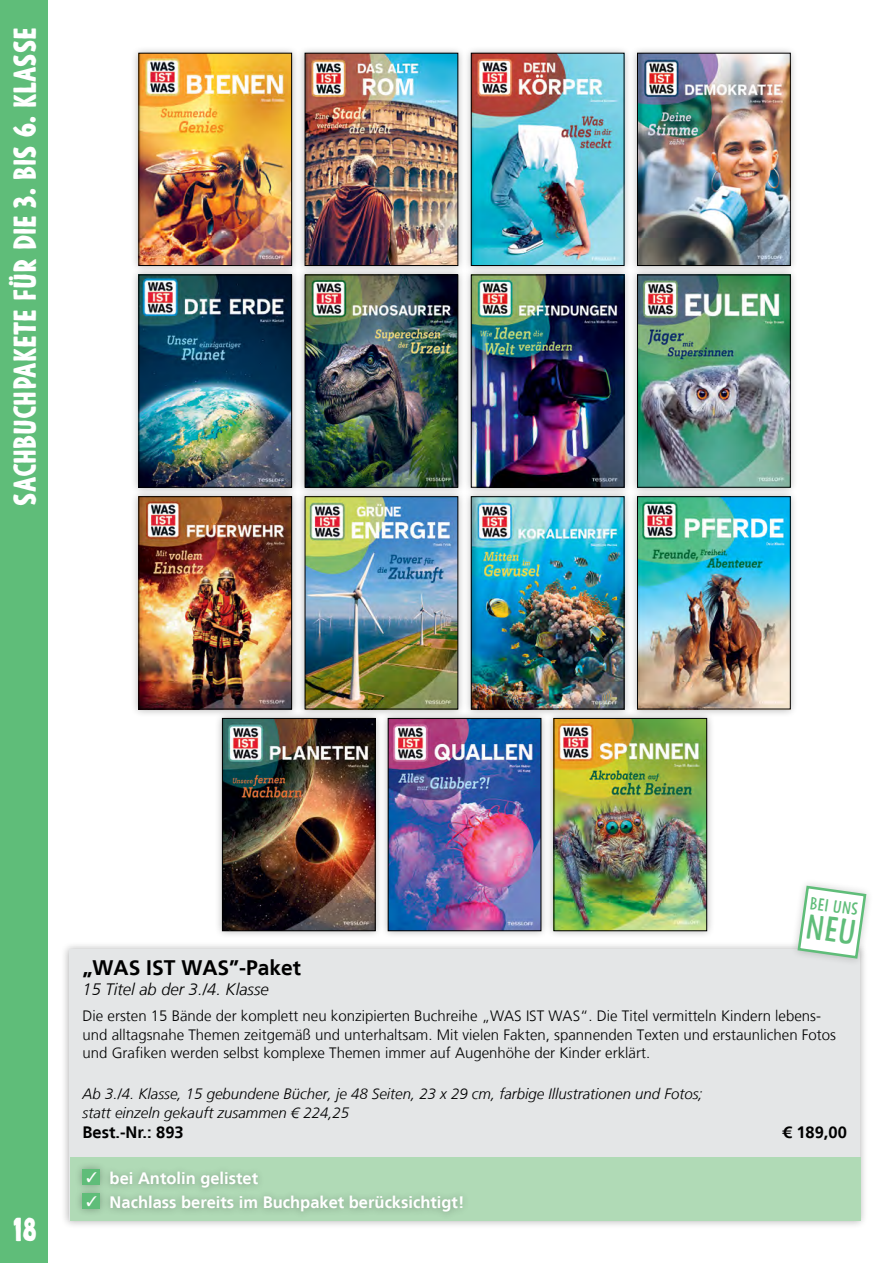
<style>
.page{position:relative;width:893px;height:1263px;background:#fff}
.page>*{position:absolute;margin:0;border:0;box-sizing:border-box;transform-origin:0 0}
.t1{font:900 31.5px "Argone";color:#fff}
.t2{font:900 30px "Argone";color:#fff}
.KS_Titel{font:700 21px "Frutiger LT";color:#000}
.KS_Zusätze{font:700 16.5px "Frutiger LT";color:#fff}
.KS_Titelzusatz{font:italic 300 16.5px "Frutiger LT";color:#000}
.KS_Bibliografie{font:700 16.5px "Frutiger LT";color:#000}
.t3{font:16.5px "Argone";color:#5fbd79}
.KS_Fließtext{font:300 15px/18px "Frutiger LT";color:#000}
.KS_Bibliografie-2{font:italic 300 15px "Frutiger LT";color:#000}
</style>
<div class="page">
<div style="left:0;top:0;width:48px;height:1263px;background:#5fbd79"></div>
<div style="left:61px;top:941px;width:807px;height:287px;background:#000;opacity:.3"></div>
<div style="left:69px;top:949px;width:791px;height:271px;background:#e4e6e7"></div>
<div style="left:70px;top:1157px;width:791px;height:64px;background:#b0dab6"></div>
<div style="left:75px;top:1161px;width:396px;height:59px;background:#000;opacity:.3"></div>
<div style="left:83px;top:1169px;width:17px;height:15px;background:#5fbd79"></div>
<div style="left:83px;top:1193px;width:17px;height:15px;background:#5fbd79"></div>
<div style="left:790px;top:878px;width:84px;height:88px;background:#000;opacity:.2"></div>
<div style="left:463px;top:45px;width:169px;height:229px;background:#000;opacity:.3"></div>
<img style="left:473px;top:55px;width:149px;height:209px">
<div style="left:471px;top:53px;width:153px;height:213px;border:1px solid #000"></div>
<div style="left:629px;top:267px;width:170px;height:228px;background:#000;opacity:.3"></div>
<img style="left:639px;top:277px;width:149px;height:208px">
<div style="left:637px;top:275px;width:153px;height:212px;border:1px solid #000"></div>
<div style="left:130px;top:267px;width:170px;height:228px;background:#000;opacity:.3"></div>
<img style="left:141px;top:277px;width:149px;height:208px">
<div style="left:139px;top:275px;width:153px;height:212px;border:1px solid #000"></div>
<div style="left:629px;top:45px;width:170px;height:229px;background:#000;opacity:.3"></div>
<img style="left:639px;top:55px;width:149px;height:209px">
<div style="left:637px;top:53px;width:153px;height:213px;border:1px solid #000"></div>
<div style="left:130px;top:45px;width:170px;height:229px;background:#000;opacity:.3"></div>
<img style="left:141px;top:55px;width:149px;height:209px">
<div style="left:139px;top:53px;width:153px;height:213px;border:1px solid #000"></div>
<div style="left:297px;top:267px;width:169px;height:228px;background:#000;opacity:.3"></div>
<img style="left:307px;top:277px;width:149px;height:208px">
<div style="left:305px;top:275px;width:153px;height:212px;border:1px solid #000"></div>
<div style="left:463px;top:267px;width:169px;height:228px;background:#000;opacity:.3"></div>
<img style="left:473px;top:277px;width:149px;height:208px">
<div style="left:471px;top:275px;width:153px;height:212px;border:1px solid #000"></div>
<div style="left:297px;top:488px;width:169px;height:229px;background:#000;opacity:.3"></div>
<img style="left:307px;top:498px;width:149px;height:209px">
<div style="left:305px;top:496px;width:153px;height:213px;border:1px solid #000"></div>
<div style="left:130px;top:488px;width:170px;height:229px;background:#000;opacity:.3"></div>
<img style="left:141px;top:498px;width:149px;height:209px">
<div style="left:139px;top:496px;width:153px;height:213px;border:1px solid #000"></div>
<div style="left:463px;top:488px;width:169px;height:229px;background:#000;opacity:.3"></div>
<img style="left:473px;top:498px;width:149px;height:209px">
<div style="left:471px;top:496px;width:153px;height:213px;border:1px solid #000"></div>
<div style="left:629px;top:488px;width:170px;height:229px;background:#000;opacity:.3"></div>
<img style="left:639px;top:498px;width:149px;height:209px">
<div style="left:637px;top:496px;width:153px;height:213px;border:1px solid #000"></div>
<div style="left:297px;top:45px;width:169px;height:229px;background:#000;opacity:.3"></div>
<img style="left:307px;top:55px;width:149px;height:209px">
<div style="left:305px;top:53px;width:153px;height:213px;border:1px solid #000"></div>
<div style="left:214px;top:710px;width:170px;height:229px;background:#000;opacity:.3"></div>
<img style="left:224px;top:720px;width:149px;height:209px">
<div style="left:222px;top:718px;width:153px;height:213px;border:1px solid #000"></div>
<div style="left:380px;top:710px;width:169px;height:229px;background:#000;opacity:.3"></div>
<img style="left:390px;top:720px;width:149px;height:209px">
<div style="left:388px;top:718px;width:153px;height:213px;border:1px solid #000"></div>
<div style="left:545px;top:710px;width:170px;height:229px;background:#000;opacity:.3"></div>
<img style="left:556px;top:720px;width:149px;height:209px">
<div style="left:554px;top:718px;width:153px;height:213px;border:1px solid #000"></div>
<svg style="left:796px;top:884px;width:72px;height:76px"></svg>
<p class="t2" style="left:7px;top:506px;width:480px;rotate:-90deg">Sachbuchpakete für die 3. bis 6. Klasse</p>
<h1 class="t1" style="left:14px;top:1211px;width:25px">18</h1>
<p class="t3" style="left:811px;top:893px;width:50px;rotate:8deg">Bei uns</p>
<p class="KS_Titel" style="left:83px;top:955px;width:220px">„WAS IST WAS”-Paket</p>
<p class="KS_Titelzusatz" style="left:83px;top:980px;width:188px">15 Titel ab der 3./4. Klasse</p>
<p class="KS_Fließtext" style="left:83px;top:1007px;width:755px">Die ersten 15 Bände der komplett neu konzipierten Buchreihe „WAS IST WAS“. Die Titel vermitteln Kindern lebens&shy;und alltagsnahe Themen zeitgemäß und unterhaltsam. Mit vielen Fakten, spannenden Texten und erstaunlichen Fotos und Grafiken werden selbst komplexe Themen immer auf Augenhöhe der Kinder erklärt.</p>
<p class="KS_Bibliografie-2" style="left:83px;top:1085px;width:622px">Ab 3./4. Klasse, 15 gebundene Bücher, je 48 Seiten, 23 x 29 cm, farbige Illustrationen und Fotos;</p>
<p class="KS_Bibliografie-2" style="left:83px;top:1104px;width:268px">statt einzeln gekauft zusammen € 224,25</p>
<p class="KS_Bibliografie" style="left:83px;top:1123px;width:103px">Best.-Nr.: 893</p>
<p class="KS_Bibliografie" style="left:783px;top:1123px;width:66px">€ 189,00</p>
<p class="KS_Zusätze" style="left:110px;top:1169px;width:150px">bei Antolin gelistet</p>
<p class="KS_Zusätze" style="left:110px;top:1193px;width:356px">Nachlass bereits im Buchpaket berücksichtigt!</p>
</div>
